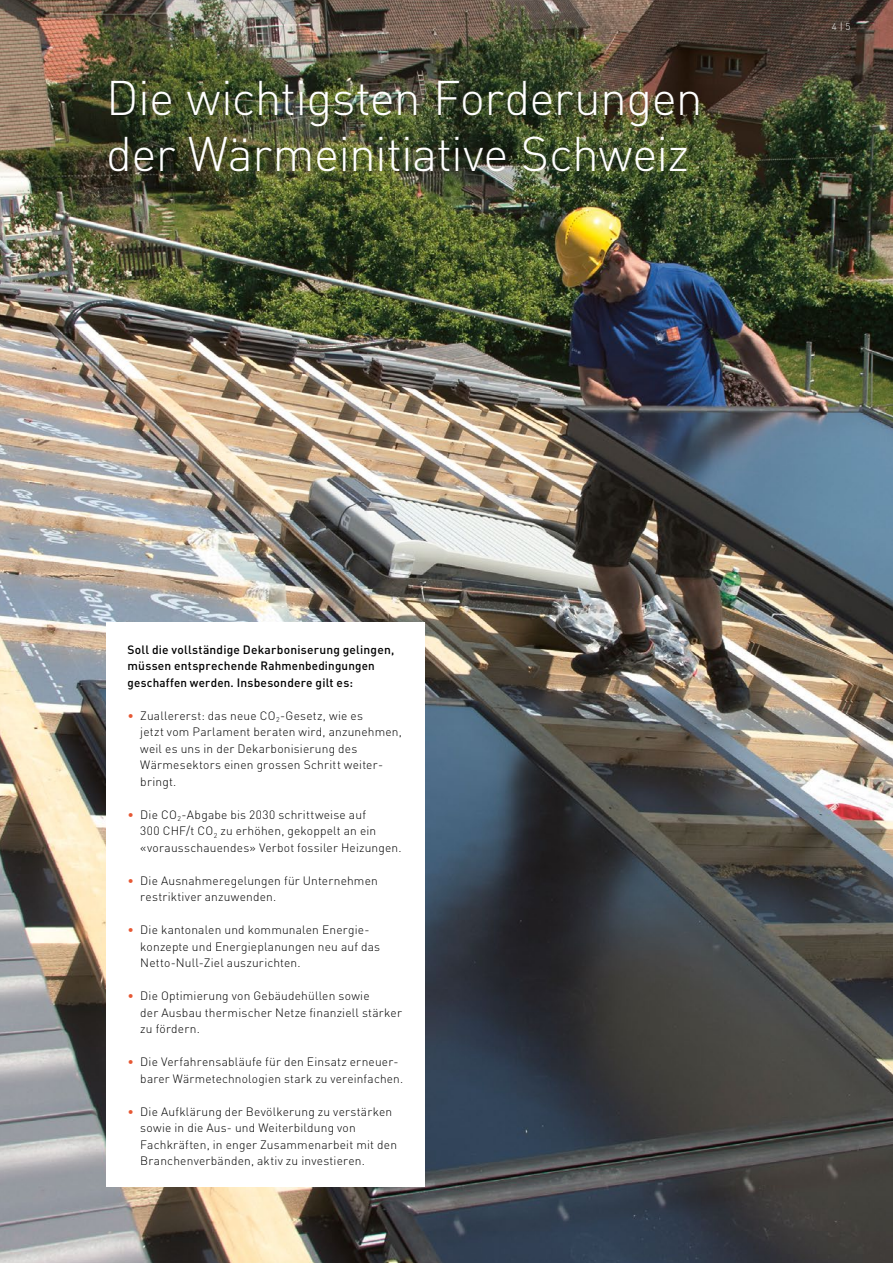
<style>
.page{position:relative;width:893px;height:1263px;background:#fff}
.page>*{position:absolute;margin:0;border:0;box-sizing:border-box;transform-origin:0 0}
.t1{font:300 48px/55.5px "DIN";letter-spacing:-.015em;color:#fff}
.t2{font:300 12px/16.5px "DIN";letter-spacing:.015em;color:#000}
.t3{font:500 12px/16.5px "DIN";letter-spacing:.015em;color:#000}
.t4{font:300 9.75px "DIN";color:#fff}
.s1{color:#e65834}
</style>
<div class="page">
<img style="left:0;top:0;width:893px;height:1263px">
<svg style="left:0;top:238px;width:2px;height:85px"></svg>
<div style="left:106px;top:622px;width:319px;height:564px;background:#fff"></div>
<h1 class="t1" style="left:106px;top:70px;width:598px">Die wichtigsten Forderungen der Wärmeinitiative Schweiz</h1>
<p class="t4" style="left:832px;top:20px;width:20px">4 | 5</p>
<p class="t3" style="left:128px;top:641px;width:268px">Soll die vollständige Dekarboniserung gelingen, müssen entsprechende Rahmenbedingungen geschaffen werden. Insbesondere gilt es:</p>
<p class="t2" style="left:140px;top:707px;width:263px;text-indent:-13px"><span class="s1">•</span> Zuallererst: das neue CO<sub>2</sub>-Gesetz, wie es<br>jetzt vom Parlament beraten wird, anzunehmen, weil es uns in der Dekarbonisierung des Wärmesektors einen grossen Schritt weiter&shy;bringt.</p>
<p class="t2" style="left:140px;top:806px;width:263px;text-indent:-13px"><span class="s1">•</span> Die CO<sub>2</sub>-Abgabe bis 2030 schrittweise auf<br>300 CHF/t CO<sub>2</sub> zu erhöhen, gekoppelt an ein «vorausschauendes» Verbot fossiler Heizungen.</p>
<p class="t2" style="left:140px;top:872px;width:239px;text-indent:-13px"><span class="s1">•</span> Die Ausnahmeregelungen für Unternehmen restriktiver anzuwenden.</p>
<p class="t2" style="left:140px;top:921px;width:241px;text-indent:-13px"><span class="s1">•</span> Die kantonalen und kommunalen Energie&shy;konzepte und Energieplanungen neu auf das<br>Netto-Null-Ziel auszurichten.</p>
<p class="t2" style="left:140px;top:987px;width:263px;text-indent:-13px"><span class="s1">•</span> Die Optimierung von Gebäudehüllen sowie<br>der Ausbau thermischer Netze finanziell stärker zu fördern.</p>
<p class="t2" style="left:140px;top:1053px;width:264px;text-indent:-13px"><span class="s1">•</span> Die Verfahrensabläufe für den Einsatz erneuer&shy;barer Wärmetechnologien stark zu vereinfachen.</p>
<p class="t2" style="left:140px;top:1103px;width:258px;text-indent:-13px"><span class="s1">•</span> Die Aufklärung der Bevölkerung zu verstärken sowie in die Aus- und Weiterbildung von Fachkräften, in enger Zusammenarbeit mit den Branchenverbänden, aktiv zu investieren.</p>
</div>
